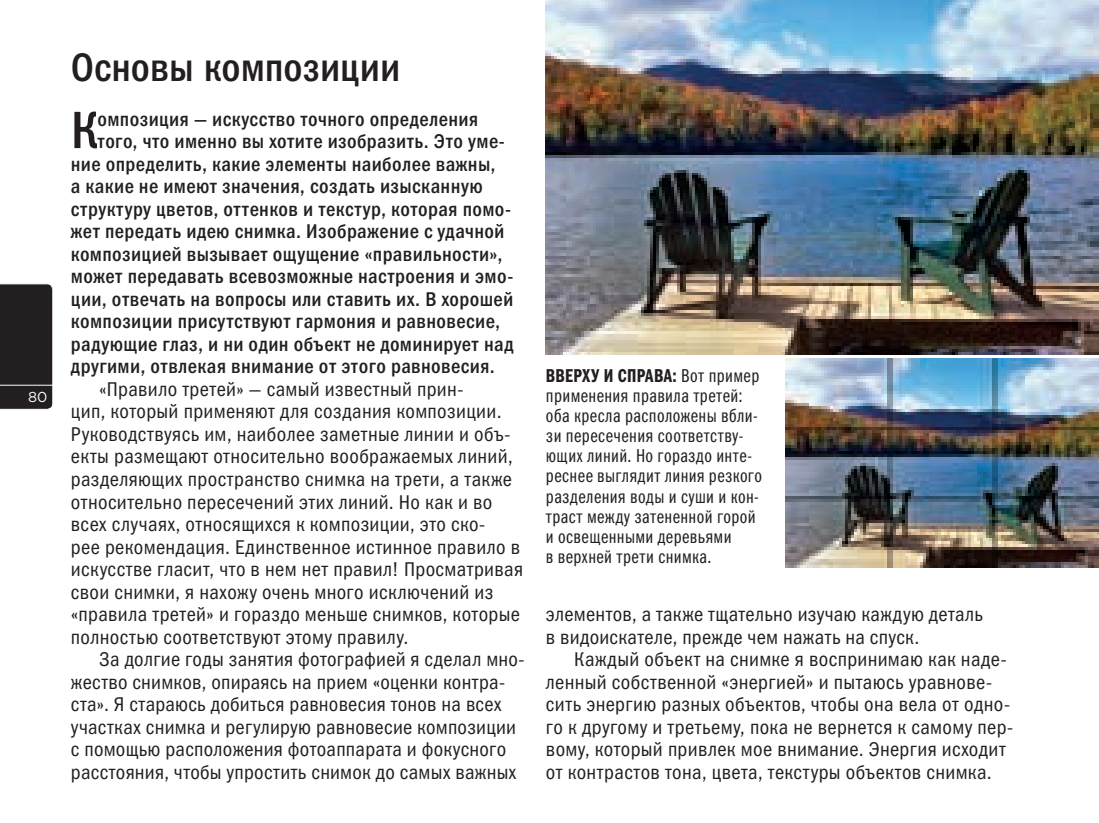
<style>
.page{position:relative;width:1099px;height:823px;background:#fff}
.page>*{position:absolute;margin:0;border:0;box-sizing:border-box;transform-origin:0 0}
.t1{font:52.75px "Franklin Gothic Medi Cond C";color:#231f20}
.t2{font:40px "Franklin Gothic Medi Cond C";color:#231f20}
.t3{font:20px/22.5px "Franklin Gothic Book Cond C";letter-spacing:.015em;color:#231f20}
.t4{font:20px "Franklin Gothic Medi Cond C";letter-spacing:.02em;color:#231f20}
.t5{font:18.75px/20px "Franklin Gothic Book Cmp C";letter-spacing:.025em;color:#231f20}
.t6{font:18.75px "Franklin Gothic Demi Cmp C";letter-spacing:.015em;color:#231f20}
.t7{font:14.5px "Gotham Rounded";color:#fcfcfc}
.s1{font-family:"Franklin Gothic Book Cmp C"}
</style>
<div class="page">
<img style="left:546px;top:0;width:552px;height:354px">
<img style="left:785px;top:358px;width:313px;height:209px">
<img style="left:1098px;top:0;width:1px;height:567px">
<div style="left:0;top:283px;width:53px;height:126px;background:#231f20"></div>
<hr style="left:0;top:384px;width:53px;height:1px;background:#fcfcfc">
<p class="t7" style="left:28px;top:386px;width:21px">80</p>
<h2 class="t2" style="left:71px;top:45px;width:331px">Основы композиции</h2>
<h1 class="t1" style="left:71px;top:101px;width:28px">К</h1>
<p class="t4" style="left:98px;top:108px;width:382px">омпозиция — искусство точного определения</p>
<p class="t4" style="left:98px;top:130px;width:409px">того, что именно вы хотите изобразить. Это уме-</p>
<p class="t4" style="left:71px;top:153px;width:426px">ние определить, какие элементы наиболее важны,</p>
<p class="t4" style="left:71px;top:175px;width:413px">а какие не имеют значения, создать изысканную</p>
<p class="t4" style="left:71px;top:198px;width:442px">структуру цветов, оттенков и текстур, которая помо-</p>
<p class="t4" style="left:71px;top:220px;width:435px">жет передать идею снимка. Изображение с удачной</p>
<p class="t4" style="left:71px;top:243px;width:433px">композицией вызывает ощущение «правильности»,</p>
<p class="t4" style="left:71px;top:265px;width:444px">может передавать всевозможные настроения и эмо-</p>
<p class="t4" style="left:71px;top:288px;width:444px">ции, отвечать на вопросы или ставить их. В хорошей</p>
<p class="t4" style="left:71px;top:310px;width:430px">композиции присутствуют гармония и равновесие,</p>
<p class="t4" style="left:71px;top:333px;width:444px">радующие глаз, и ни один объект не доминирует над</p>
<p class="t4" style="left:71px;top:355px;width:425px">другими, отвлекая внимание от этого равновесия.</p>
<p class="t3" style="left:71px;top:377px;width:454px;text-indent:28px">«Правило третей» — самый известный прин-<br>цип, который применяют для создания композиции.<br>Руководствуясь им, наиболее заметные линии и объ&shy;екты размещают относительно воображаемых линий, разделяющих пространство снимка на трети, а также относительно пересечений этих линий. Но как и во всех случаях, относящихся к композиции, это ско-<br>рее рекомендация. Единственное истинное правило в искусстве гласит, что в нем нет правил! Просматривая свои снимки, я нахожу очень много исключений из «правила третей» и гораздо меньше снимков, которые полностью соответствуют этому правилу.</p>
<p class="t3" style="left:71px;top:647px;width:455px;text-indent:28px">За долгие годы занятия фотографией я сделал мно&shy;жество снимков, опираясь на прием «оценки контра&shy;ста». Я стараюсь добиться равновесия тонов на всех участках снимка и регулирую равновесие композиции с помощью расположения фотоаппарата и фокусного расстояния, чтобы упростить снимок до самых важных</p>
<p class="t6" style="left:546px;top:365px;width:215px">ВВЕРХУ И СПРАВА: <span class="s1">Вот пример</span></p>
<p class="t5" style="left:546px;top:385px;width:218px">применения правила третей: оба кресла расположены вбли&shy;зи пересечения соответству&shy;ющих линий. Но гораздо инте&shy;реснее выглядит линия резкого разделения воды и суши и кон&shy;траст между затененной горой и освещенными деревьями<br>в верхней трети снимка.</p>
<p class="t3" style="left:546px;top:602px;width:438px">элементов, а также тщательно изучаю каждую деталь в видоискателе, прежде чем нажать на спуск.</p>
<p class="t3" style="left:546px;top:647px;width:469px;text-indent:28px">Каждый объект на снимке я воспринимаю как наде&shy;ленный собственной «энергией» и пытаюсь уравнове&shy;сить энергию разных объектов, чтобы она вела от одно&shy;го к другому и третьему, пока не вернется к самому пер&shy;вому, который привлек мое внимание. Энергия исходит от контрастов тона, цвета, текстуры объектов снимка.</p>
</div>
